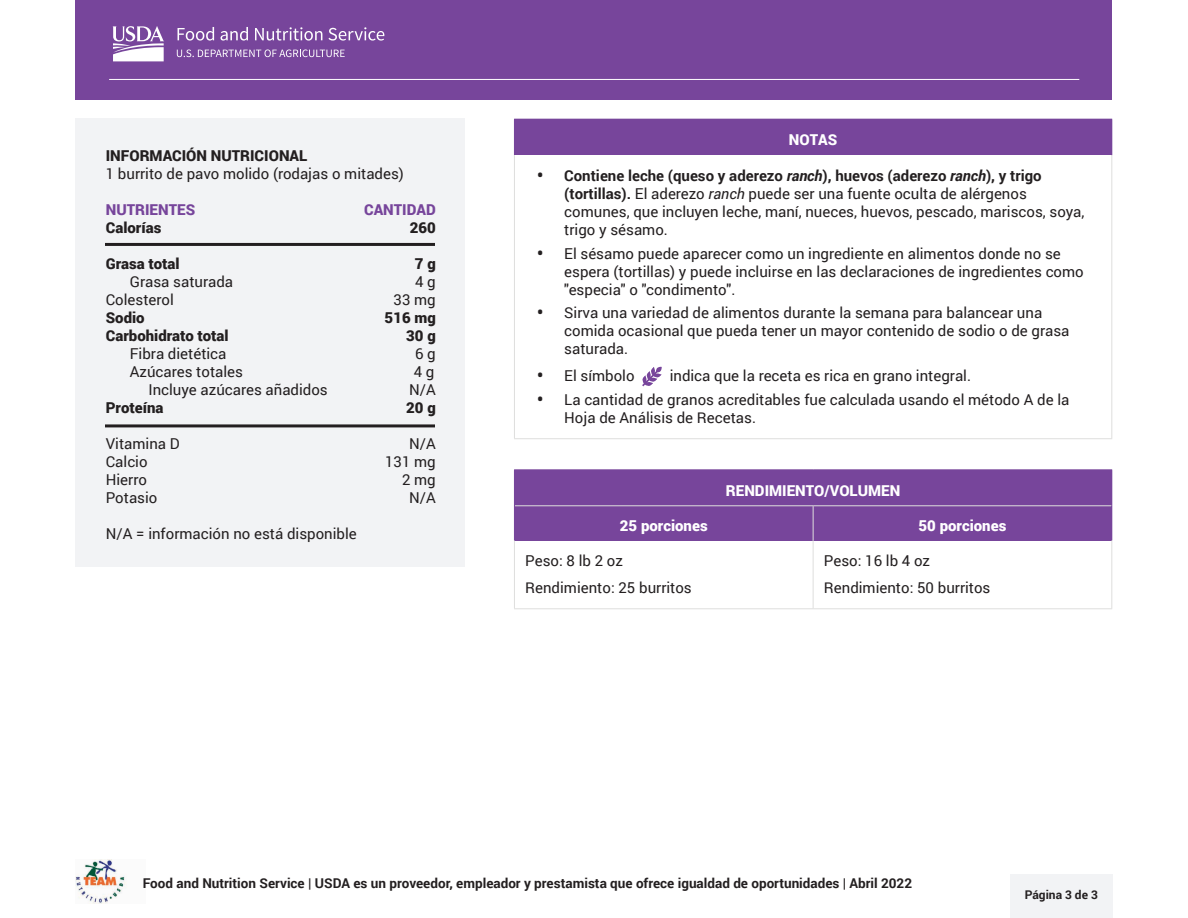
<style>
.page{position:relative;width:1188px;height:918px;background:#fff}
.page>*{position:absolute;margin:0;border:0;box-sizing:border-box;transform-origin:0 0}
.t1{font:900 16.5px "Roboto";color:#231f20}
.t2{font:15px/18px "Roboto";color:#231f20}
.t3{font:900 15px "Roboto";color:#231f20}
.t4{font:900 15px "Roboto";color:#fff}
.t5{font:900 15px "Roboto";color:#77459b}
.t6{font:700 13.5px "Roboto";color:#231f20}
.t7{font:700 12px "Roboto";color:#231f20}
.s1{font-weight:700}
.s2{font-weight:700;font-style:italic}
.s3{font-style:italic}
</style>
<div class="page">
<div style="left:76px;top:0;width:1036px;height:100px;background:#77459b"></div>
<svg style="left:178px;top:27px;width:36px;height:14px"></svg>
<svg style="left:221px;top:27px;width:27px;height:14px"></svg>
<svg style="left:255px;top:27px;width:67px;height:14px"></svg>
<svg style="left:328px;top:27px;width:56px;height:14px"></svg>
<svg style="left:177px;top:49px;width:168px;height:8px"></svg>
<svg style="left:112px;top:26px;width:52px;height:35px"></svg>
<hr style="left:109px;top:79px;width:970px;height:1px;background:#fff">
<img style="left:75px;top:860px;width:52px;height:43px">
<div style="left:1010px;top:874px;width:102px;height:44px;background:#f2f3f5"></div>
<div style="left:76px;top:118px;width:389px;height:449px;background:#f2f3f5"></div>
<hr style="left:105px;top:424px;width:330px;height:3px;background:#231f20">
<hr style="left:105px;top:243px;width:330px;height:3px;background:#231f20">
<div style="left:514px;top:119px;width:598px;height:36px;background:#77459b"></div>
<hr style="left:514px;top:155px;width:1px;height:283px;background:#dededd">
<hr style="left:1111px;top:155px;width:1px;height:283px;background:#dededd">
<hr style="left:514px;top:438px;width:598px;height:1px;background:#dededd">
<svg style="left:642px;top:367px;width:20px;height:19px"></svg>
<div style="left:514px;top:470px;width:598px;height:36px;background:#77459b"></div>
<div style="left:514px;top:506px;width:299px;height:34px;background:#77459b"></div>
<div style="left:813px;top:506px;width:299px;height:34px;background:#77459b"></div>
<hr style="left:515px;top:505px;width:298px;height:1px;background:#dededd">
<hr style="left:813px;top:505px;width:298px;height:1px;background:#dededd">
<hr style="left:813px;top:506px;width:1px;height:34px;background:#dededd">
<hr style="left:514px;top:540px;width:1px;height:68px;background:#dededd">
<hr style="left:813px;top:540px;width:1px;height:68px;background:#dededd">
<hr style="left:1111px;top:540px;width:1px;height:68px;background:#dededd">
<hr style="left:514px;top:608px;width:299px;height:1px;background:#dededd">
<hr style="left:813px;top:608px;width:299px;height:1px;background:#dededd">
<hr style="left:514px;top:469px;width:299px;height:1px;background:#77459b">
<hr style="left:813px;top:469px;width:299px;height:1px;background:#77459b">
<h2 class="t3" style="left:106px;top:145px;width:203px">INFORMACIÓN NUTRICIONAL</h2>
<p class="t2" style="left:106px;top:164px;width:300px">1 burrito de pavo molido (rodajas o mitades)</p>
<p class="t5" style="left:106px;top:199px;width:91px">NUTRIENTES</p>
<p class="t5" style="left:364px;top:199px;width:73px">CANTIDAD</p>
<p class="t3" style="left:106px;top:217px;width:57px">Calorías</p>
<p class="t3" style="left:410px;top:217px;width:28px">260</p>
<p class="t3" style="left:106px;top:253px;width:75px">Grasa total</p>
<p class="t3" style="left:415px;top:253px;width:22px">7 g</p>
<p class="t2" style="left:130px;top:272px;width:105px">Grasa saturada</p>
<p class="t2" style="left:415px;top:272px;width:22px">4 g</p>
<p class="t2" style="left:106px;top:290px;width:69px">Colesterol</p>
<p class="t2" style="left:394px;top:290px;width:44px">33 mg</p>
<p class="t3" style="left:106px;top:307px;width:40px">Sodio</p>
<p class="t3" style="left:385px;top:307px;width:53px">516 mg</p>
<p class="t3" style="left:106px;top:325px;width:124px">Carbohidrato total</p>
<p class="t3" style="left:406px;top:325px;width:31px">30 g</p>
<p class="t2" style="left:130px;top:344px;width:98px">Fibra dietética</p>
<p class="t2" style="left:415px;top:344px;width:22px">6 g</p>
<p class="t2" style="left:130px;top:362px;width:115px">Azúcares totales</p>
<p class="t2" style="left:414px;top:362px;width:22px">4 g</p>
<p class="t2" style="left:148px;top:380px;width:181px">Incluye azúcares añadidos</p>
<p class="t2" style="left:409px;top:380px;width:28px">N/A</p>
<p class="t3" style="left:106px;top:397px;width:59px">Proteína</p>
<p class="t3" style="left:406px;top:397px;width:31px">20 g</p>
<p class="t2" style="left:106px;top:434px;width:75px">Vitamina D</p>
<p class="t2" style="left:409px;top:434px;width:28px">N/A</p>
<p class="t2" style="left:106px;top:452px;width:43px">Calcio</p>
<p class="t2" style="left:385px;top:452px;width:52px">131 mg</p>
<p class="t2" style="left:106px;top:470px;width:43px">Hierro</p>
<p class="t2" style="left:402px;top:470px;width:35px">2 mg</p>
<p class="t2" style="left:106px;top:488px;width:53px">Potasio</p>
<p class="t2" style="left:409px;top:488px;width:28px">N/A</p>
<p class="t2" style="left:106px;top:524px;width:253px">N/A = información no está disponible</p>
<p class="t1" style="left:537px;top:164px;width:8px">•</p>
<p class="t1" style="left:537px;top:241px;width:8px">•</p>
<p class="t1" style="left:537px;top:301px;width:8px">•</p>
<p class="t1" style="left:537px;top:364px;width:8px">•</p>
<p class="t1" style="left:537px;top:387px;width:8px">•</p>
<h2 class="t4" style="left:789px;top:129px;width:50px">NOTAS</h2>
<p class="t2" style="left:564px;top:166px;width:522px"><span class="s1">Contiene leche (queso y aderezo</span> <span class="s2">ranch</span><span class="s1">), huevos (aderezo</span> <span class="s2">ranch</span><span class="s1">), y trigo (tortillas).</span> El aderezo <span class="s3">ranch</span> puede ser una fuente oculta de alérgenos comunes, que incluyen leche, maní, nueces, huevos, pescado, mariscos, soya, trigo y sésamo.</p>
<p class="t2" style="left:564px;top:244px;width:521px">El sésamo puede aparecer como un ingrediente en alimentos donde no se espera (tortillas) y puede incluirse en las declaraciones de ingredientes como "especia" o "condimento".</p>
<p class="t2" style="left:564px;top:303px;width:507px">Sirva una variedad de alimentos durante la semana para balancear una comida ocasional que pueda tener un mayor contenido de sodio o de grasa saturada.</p>
<p class="t2" style="left:564px;top:366px;width:72px">El símbolo</p>
<p class="t2" style="left:670px;top:366px;width:303px">indica que la receta es rica en grano integral.</p>
<p class="t2" style="left:564px;top:390px;width:507px">La cantidad de granos acreditables fue calculada usando el método A de la<br>Hoja de Análisis de Recetas.</p>
<h2 class="t4" style="left:726px;top:480px;width:176px">RENDIMIENTO/VOLUMEN</h2>
<p class="t4" style="left:620px;top:515px;width:89px">25 porciones</p>
<p class="t4" style="left:919px;top:515px;width:89px">50 porciones</p>
<p class="t2" style="left:525px;top:552px;width:99px">Peso: 8 lb 2 oz</p>
<p class="t2" style="left:525px;top:578px;width:168px">Rendimiento: 25 burritos</p>
<p class="t2" style="left:824px;top:552px;width:108px">Peso: 16 lb 4 oz</p>
<p class="t2" style="left:824px;top:578px;width:168px">Rendimiento: 50 burritos</p>
<p class="t6" style="left:143px;top:874px;width:771px">Food and Nutrition Service | USDA es un proveedor, empleador y prestamista que ofrece igualdad de oportunidades | Abril 2022</p>
<p class="t7" style="left:1025px;top:887px;width:75px">Página 3 de 3</p>
</div>
